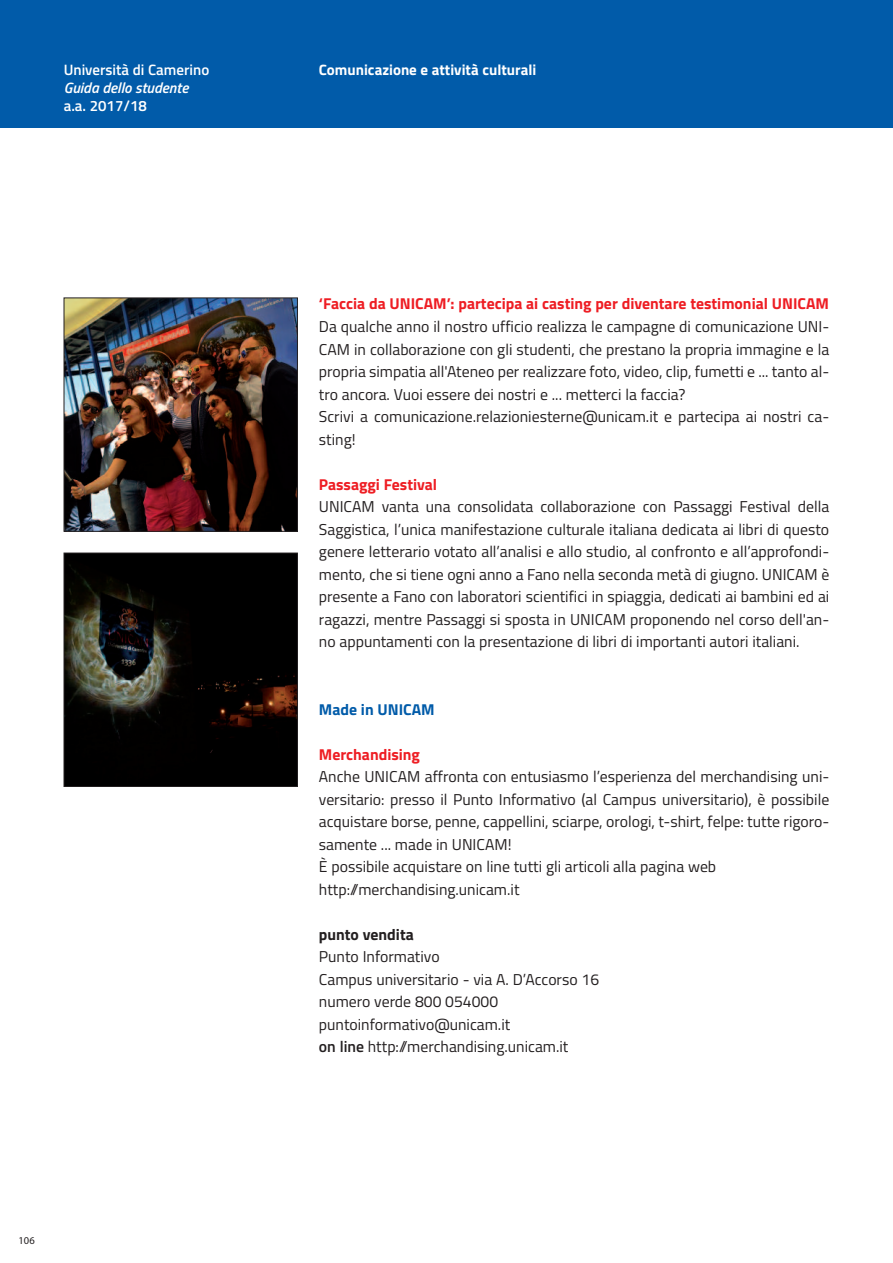
<style>
.page{position:relative;width:893px;height:1263px;background:#fff}
.page>*{position:absolute;margin:0;border:0;box-sizing:border-box;transform-origin:0 0}
.t1{font:15.75px/22.5px "Titillium";color:#231f20}
.t2{font:700 15.75px "Titillium";color:#ee1d23}
.t3{font:700 15.75px "Titillium";color:#015ba9}
.t4{font:700 15.75px "Titillium";color:#231f20}
.t5{font:600 15px "Titillium";color:#fff}
.t6{font:700 15px "Titillium";color:#fff}
.t7{font:italic 600 15px "Titillium";color:#fff}
.t8{font:10.5px "Myriad";color:#231f20}
.s1{font-weight:600}
</style>
<div class="page">
<div style="left:0;top:0;width:893px;height:128px;background:#015ba9"></div>
<img style="left:66px;top:300px;width:230px;height:229px">
<div style="left:64px;top:298px;width:234px;height:233px;border:1px solid #231f20"></div>
<img style="left:66px;top:555px;width:230px;height:230px">
<div style="left:64px;top:553px;width:234px;height:234px;border:1px solid #231f20"></div>
<p class="t5" style="left:64px;top:64px;width:147px">Università di Camerino</p>
<p class="t7" style="left:64px;top:82px;width:126px">Guida dello studente</p>
<p class="t5" style="left:64px;top:100px;width:85px">a.a. 2017/18</p>
<p class="t8" style="left:18px;top:1237px;width:18px">106</p>
<p class="t6" style="left:319px;top:65px;width:219px">Comunicazione e attività culturali</p>
<p class="t2" style="left:319px;top:298px;width:512px">‘Faccia da UNICAM’: partecipa ai casting per diventare testimonial UNICAM</p>
<p class="t1" style="left:319px;top:317px;width:512px">Da qualche anno il nostro ufficio realizza le campagne di comunicazione UNI-CAM in collaborazione con gli studenti, che prestano la propria immagine e la propria simpatia all'Ateneo per realizzare foto, video, clip, fumetti e ... tanto al&shy;tro ancora. Vuoi essere dei nostri e ... metterci la faccia?<br>Scrivi a comunicazione.relazioniesterne@unicam.it e partecipa ai nostri ca&shy;sting!</p>
<p class="t2" style="left:319px;top:478px;width:120px">Passaggi Festival</p>
<p class="t1" style="left:319px;top:497px;width:512px;text-align:justify">UNICAM vanta una consolidata collaborazione con Passaggi Festival della Saggistica, l’unica manifestazione culturale italiana dedicata ai libri di questo genere letterario votato all’analisi e allo studio, al confronto e all’approfondi&shy;mento, che si tiene ogni anno a Fano nella seconda metà di giugno. UNICAM è presente a Fano con laboratori scientifici in spiaggia, dedicati ai bambini ed ai ragazzi, mentre Passaggi si sposta in UNICAM proponendo nel corso dell'an&shy;no appuntamenti con la presentazione di libri di importanti autori italiani.</p>
<p class="t3" style="left:319px;top:704px;width:117px">Made in UNICAM</p>
<p class="t2" style="left:319px;top:749px;width:103px">Merchandising</p>
<p class="t1" style="left:319px;top:767px;width:512px">Anche UNICAM affronta con entusiasmo l’esperienza del merchandising uni&shy;versitario: presso il Punto Informativo (al Campus universitario), è possibile acquistare borse, penne, cappellini, sciarpe, orologi, t-shirt, felpe: tutte rigoro&shy;samente ... made in UNICAM!<br>È possibile acquistare on line tutti gli articoli alla pagina web http://merchandising.unicam.it</p>
<p class="t4" style="left:319px;top:929px;width:96px">punto vendita</p>
<p class="t1" style="left:319px;top:947px;width:282px">Punto Informativo<br>Campus universitario - via A. D’Accorso 16 numero verde 800 054000 puntoinformativo@unicam.it<br><span class="s1">on line</span> http://merchandising.unicam.it</p>
</div>
